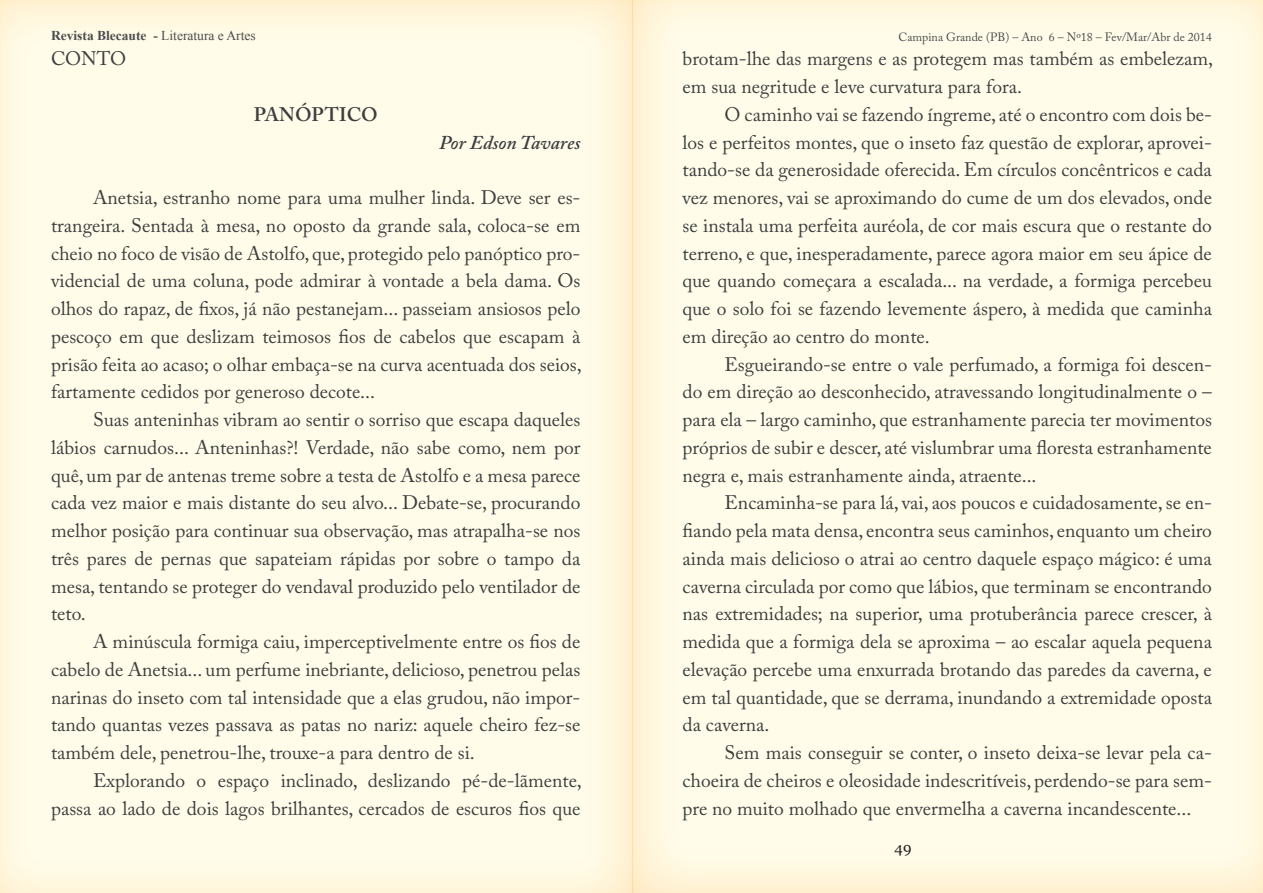
<style>
.page{position:relative;width:1263px;height:893px;background:#fff}
.page>*{position:absolute;margin:0;border:0;box-sizing:border-box;transform-origin:0 0}
.Estilo_de_parágrafo{font:19.5px/27.8px "Adobe Caslon Pro";color:#3e3e3f;text-align:justify}
.Estilo_de_parágrafo-2{font:italic 600 19.5px "Adobe Caslon Pro";color:#3e3e3f}
.Estilo_de_parágrafo-3{font:600 19.5px "Adobe Caslon Pro";color:#3e3e3f}
.t1{font:15px "Vani";color:#231f20}
.t2{font:700 13.5px "Times New Roman";color:#4b4c4d}
.t3{font:12px "Adobe Caslon Pro";color:#4b4c4d}
.s1{font-weight:400}
</style>
<div class="page">
<div style="left:0;top:0;width:639px;height:893px;background:#fffdea"></div>
<div style="left:626px;top:0;width:637px;height:893px;background:#ffc374;opacity:.46"></div>
<p class="t2" style="left:51px;top:26px;width:206px">Revista Blecaute - <span class="s1">Literatura e Artes</span></p>
<p class="t3" style="left:898px;top:30px;width:315px">Campina Grande (PB) – Ano 6 – Nº18 – Fev/Mar/Abr de 2014</p>
<p class="Estilo_de_parágrafo" style="left:51px;top:45px;width:77px">CONTO</p>
<p class="Estilo_de_parágrafo-3" style="left:254px;top:103px;width:125px">PANÓPTICO</p>
<p class="Estilo_de_parágrafo-2" style="left:439px;top:130px;width:143px">Por Edson Tavares</p>
<p class="Estilo_de_parágrafo" style="left:682px;top:45px;width:532px">brotam-lhe das margens e as protegem mas também as embelezam, em sua negritude e leve curvatura para fora.</p>
<p class="Estilo_de_parágrafo" style="left:682px;top:100px;width:531px;text-indent:42px">O caminho vai se fazendo íngreme, até o encontro com dois be&shy;los e perfeitos montes, que o inseto faz questão de explorar, aprovei&shy;tando-se da generosidade oferecida. Em círculos concêntricos e cada vez menores, vai se aproximando do cume de um dos elevados, onde se instala uma perfeita auréola, de cor mais escura que o restante do terreno, e que, inesperadamente, parece agora maior em seu ápice de que quando começara a escalada... na verdade, a formiga percebeu que o solo foi se fazendo levemente áspero, à medida que caminha em direção ao centro do monte.</p>
<p class="Estilo_de_parágrafo" style="left:682px;top:350px;width:531px;text-indent:42px">Esgueirando-se entre o vale perfumado, a formiga foi descen&shy;do em direção ao desconhecido, atravessando longitudinalmente o – para ela – largo caminho, que estranhamente parecia ter movimentos próprios de subir e descer, até vislumbrar uma floresta estranhamente negra e, mais estranhamente ainda, atraente...</p>
<p class="Estilo_de_parágrafo" style="left:682px;top:489px;width:531px;text-indent:42px">Encaminha-se para lá, vai, aos poucos e cuidadosamente, se en&shy;fiando pela mata densa, encontra seus caminhos, enquanto um cheiro ainda mais delicioso o atrai ao centro daquele espaço mágico: é uma caverna circulada por como que lábios, que terminam se encontrando nas extremidades; na superior, uma protuberância parece crescer, à medida que a formiga dela se aproxima – ao escalar aquela pequena elevação percebe uma enxurrada brotando das paredes da caverna, e em tal quantidade, que se derrama, inundando a extremidade oposta da caverna.</p>
<p class="Estilo_de_parágrafo" style="left:682px;top:738px;width:531px;text-indent:42px">Sem mais conseguir se conter, o inseto deixa-se levar pela ca&shy;choeira de cheiros e oleosidade indescritíveis, perdendo-se para sem&shy;pre no muito molhado que envermelha a caverna incandescente...</p>
<p class="Estilo_de_parágrafo" style="left:51px;top:183px;width:532px;text-indent:42px">Anetsia, estranho nome para uma mulher linda. Deve ser es&shy;trangeira. Sentada à mesa, no oposto da grande sala, coloca-se em cheio no foco de visão de Astolfo, que, protegido pelo panóptico pro&shy;videncial de uma coluna, pode admirar à vontade a bela dama. Os olhos do rapaz, de fixos, já não pestanejam... passeiam ansiosos pelo pescoço em que deslizam teimosos fios de cabelos que escapam à prisão feita ao acaso; o olhar embaça-se na curva acentuada dos seios, fartamente cedidos por generoso decote...</p>
<p class="Estilo_de_parágrafo" style="left:51px;top:405px;width:531px;text-indent:42px">Suas anteninhas vibram ao sentir o sorriso que escapa daqueles lábios carnudos... Anteninhas?! Verdade, não sabe como, nem por quê, um par de antenas treme sobre a testa de Astolfo e a mesa parece cada vez maior e mais distante do seu alvo... Debate-se, procurando melhor posição para continuar sua observação, mas atrapalha-se nos três pares de pernas que sapateiam rápidas por sobre o tampo da mesa, tentando se proteger do vendaval produzido pelo ventilador de teto.</p>
<p class="Estilo_de_parágrafo" style="left:51px;top:627px;width:531px;text-indent:42px">A minúscula formiga caiu, imperceptivelmente entre os fios de cabelo de Anetsia... um perfume inebriante, delicioso, penetrou pelas narinas do inseto com tal intensidade que a elas grudou, não impor&shy;tando quantas vezes passava as patas no nariz: aquele cheiro fez-se também dele, penetrou-lhe, trouxe-a para dentro de si.</p>
<p class="Estilo_de_parágrafo" style="left:51px;top:766px;width:532px;text-align:right">Explorando o espaço inclinado, deslizando pé-de-lãmente, passa ao lado de dois lagos brilhantes, cercados de escuros fios que</p>
<p class="t1" style="left:895px;top:839px;width:18px">49</p>
</div>
